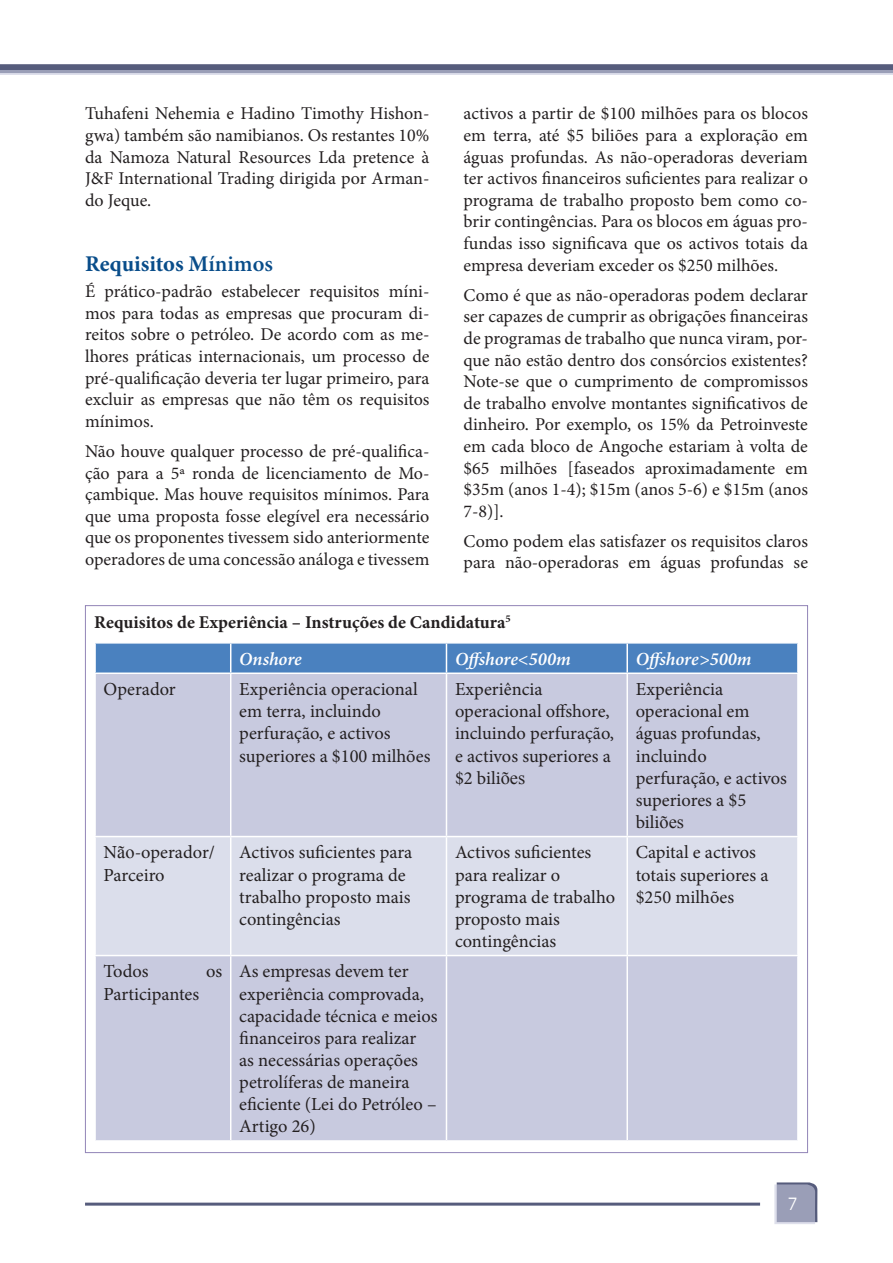
<style>
.page{position:relative;width:893px;height:1263px;background:#fff}
.page>*{position:absolute;margin:0;border:0;box-sizing:border-box;transform-origin:0 0}
.Subtitulo{font:700 22.5px "Minion Pro";letter-spacing:-.005em;color:#094d8a}
.t1{font:18.45px/22.2px "Minion Pro";color:#231f20}
.t2{font:italic 600 18.45px "Minion Pro";letter-spacing:-.005em;color:#fff}
.Corpo{font:18px/21.6px "Minion Pro";color:#231f20;text-align:justify}
.Corpo-2{font:700 18px "Minion Pro";color:#231f20}
.t3{font:16.5px "News Gothic";color:#fff}
.s1{font-weight:600}
.s2{font-family:"Times New Roman"}
</style>
<div class="page">
<hr style="left:85px;top:1202px;width:675px;height:3px;background:#565c7c">
<div style="left:0;top:64px;width:893px;height:9px;background:#565c7c"></div>
<svg style="left:0;top:70px;width:893px;height:4px;background:#a9acc3"></svg>
<svg style="left:774px;top:1182px;width:43px;height:42px;background:#9da1b8"></svg>
<div style="left:96px;top:674px;width:701px;height:466px;background:#c8cadf"></div>
<div style="left:96px;top:837px;width:701px;height:118px;background:#dbdeeb"></div>
<div style="left:95px;top:643px;width:702px;height:29px;background:#4a81bf"></div>
<hr style="left:627px;top:642px;width:172px;height:2px;background:#fff">
<hr style="left:626px;top:644px;width:2px;height:28px;background:#fff">
<hr style="left:230px;top:674px;width:1px;height:162px;background:#fff">
<hr style="left:446px;top:674px;width:1px;height:162px;background:#fff">
<hr style="left:626px;top:674px;width:2px;height:162px;background:#fff">
<hr style="left:94px;top:836px;width:137px;height:1px;background:#fff">
<hr style="left:231px;top:836px;width:215px;height:1px;background:#fff">
<hr style="left:230px;top:837px;width:1px;height:118px;background:#fff">
<hr style="left:446px;top:836px;width:181px;height:1px;background:#fff">
<hr style="left:446px;top:837px;width:1px;height:118px;background:#fff">
<hr style="left:627px;top:836px;width:172px;height:1px;background:#fff">
<hr style="left:626px;top:837px;width:2px;height:118px;background:#fff">
<hr style="left:94px;top:955px;width:137px;height:1px;background:#fff">
<hr style="left:231px;top:955px;width:215px;height:1px;background:#fff">
<hr style="left:230px;top:956px;width:1px;height:184px;background:#fff">
<hr style="left:446px;top:955px;width:181px;height:1px;background:#fff">
<hr style="left:446px;top:956px;width:1px;height:184px;background:#fff">
<hr style="left:627px;top:955px;width:172px;height:1px;background:#fff">
<hr style="left:626px;top:956px;width:2px;height:184px;background:#fff">
<p class="Corpo" style="left:85px;top:103px;width:346px">Tuhafeni Nehemia e Hadino Timothy Hishon&shy;gwa) também são namibianos. Os restantes 10% da Namoza Natural Resources Lda pretence à J&amp;F International Trading dirigida por Arman&shy;do Jeque.</p>
<p class="Subtitulo" style="left:85px;top:248px;width:189px">Requisitos M<span class="s1">ínimos</span></p>
<p class="Corpo" style="left:85px;top:281px;width:346px">É prático-padrão estabelecer requisitos míni&shy;mos para todas as empresas que procuram di&shy;reitos sobre o petróleo. De acordo com as me&shy;lhores práticas internacionais, um processo de pré-qualificação deveria ter lugar primeiro, para excluir as empresas que não têm os requisitos mínimos.</p>
<p class="Corpo" style="left:85px;top:440px;width:346px">Não houve qualquer processo de pré-qualifica&shy;ção para a 5ª ronda de licenciamento de Mo&shy;çambique. Mas houve requisitos mínimos. Para que uma proposta fosse elegível era necessário que os proponentes tivessem sido anteriormente operadores de uma concessão análoga e tivessem</p>
<p class="Corpo" style="left:463px;top:103px;width:346px">activos a partir de $100 milhões para os blocos em terra, até $5 biliões para a exploração em águas profundas. As não-operadoras deveriam ter activos financeiros suficientes para realizar o programa de trabalho proposto bem como co&shy;brir contingências. Para os blocos em águas pro&shy;fundas isso significava que os activos totais da empresa deveriam exceder os $250 milhões.</p>
<p class="Corpo" style="left:463px;top:284px;width:346px">Como é que as não-operadoras podem declarar ser capazes de cumprir as obrigações financeiras de programas de trabalho que nunca viram, por&shy;que não estão dentro dos consórcios existentes?<br>Note-se que o cumprimento de compromissos de trabalho envolve montantes significativos de dinheiro. Por exemplo, os 15% da Petroinveste em cada bloco de Angoche estariam à volta de $65 milhões [faseados aproximadamente em $35m (anos 1-4); $15m (anos 5-6) e $15m (anos 7-8)].</p>
<p class="Corpo" style="left:463px;top:530px;width:346px">Como podem elas satisfazer os requisitos claros para não-operadoras em águas profundas se</p>
<p class="Corpo-2" style="left:94px;top:609px;width:418px">Requisitos de Experiência – Instruções de Candidatura<sup>5</sup></p>
<p class="t2" style="left:239px;top:646px;width:64px">Onshore</p>
<p class="t2" style="left:455px;top:646px;width:117px">Offshore&lt;500m</p>
<p class="t2" style="left:636px;top:646px;width:117px">Offshore&gt;500m</p>
<p class="t1" style="left:104px;top:678px;width:74px">Operador</p>
<p class="t1" style="left:239px;top:678px;width:193px">Experiência operacional em terra, incluindo perfuração, e activos superiores a $100 milhões</p>
<p class="t1" style="left:455px;top:678px;width:161px">Experiência operacional offshore, incluindo perfuração, e activos superiores a $2 bili<span class="s2">ões</span></p>
<p class="t1" style="left:636px;top:678px;width:153px">Experiência operacional em águas profundas, incluindo perfuração, e activos superiores a $5 bili<span class="s2">ões</span></p>
<p class="t1" style="left:104px;top:841px;width:113px">N<span class="s2">ão</span>-operador/<br>Parceiro</p>
<p class="t1" style="left:239px;top:841px;width:175px">Activos suficientes para realizar o programa de trabalho proposto mais contingências</p>
<p class="t1" style="left:455px;top:841px;width:162px">Activos suficientes para realizar o programa de trabalho proposto mais contingências</p>
<p class="t1" style="left:636px;top:841px;width:134px">Capital e activos totais superiores a $250 milhões</p>
<p class="t1" style="left:104px;top:960px;width:47px">Todos</p>
<p class="t1" style="left:206px;top:960px;width:18px">os</p>
<p class="t1" style="left:104px;top:983px;width:97px">Participantes</p>
<p class="t1" style="left:239px;top:960px;width:200px">As empresas devem ter experiência comprovada, capacidade técnica e meios financeiros para realizar<br>as necessárias operações petrolíferas de maneira eficiente (Lei do Petróleo –<br>Artigo 26)</p>
<p class="t3" style="left:788px;top:1195px;width:12px">7</p>
</div>
